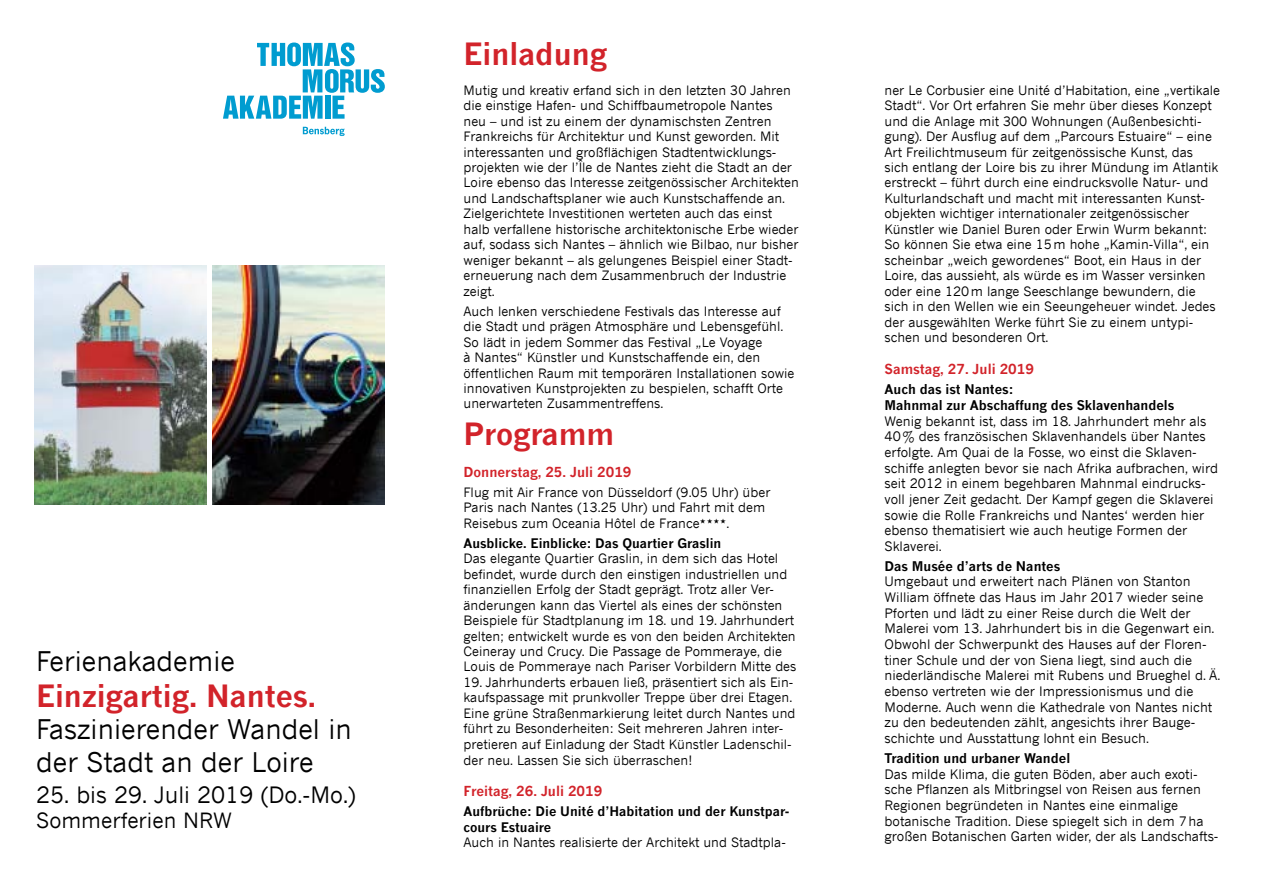
<style>
.page{position:relative;width:1263px;height:893px;background:#fff}
.page>*{position:absolute;margin:0;border:0;box-sizing:border-box;transform-origin:0 0}
.t1{font:700 30px "News Gothic";color:#d2232a}
.t2{font:27px/32.4px "News Gothic";color:#000}
.t3{font:22.5px "News Gothic";color:#000}
.t4{font:21px "News Gothic";color:#000}
.t5{font:700 13.5px "News Gothic";color:#d2232a}
.t6{font:13.05px/15.6px "News Gothic";color:#000}
.t7{font:700 13.05px/15.6px "News Gothic";color:#000}
.t8{font:12.9px/15.5px "News Gothic";color:#000}
.t9{font:700 12.9px/15.5px "News Gothic";color:#000}
</style>
<div class="page">
<svg style="left:223px;top:43px;width:162px;height:76px"></svg>
<svg style="left:303px;top:127px;width:42px;height:9px"></svg>
<img style="left:35px;top:265px;width:172px;height:240px">
<img style="left:213px;top:266px;width:172px;height:239px">
<h2 class="t2" style="left:36px;top:645px;width:200px">Ferienakademie</h2>
<h1 class="t1" style="left:36px;top:677px;width:281px">Einzigartig. Nantes.</h1>
<h2 class="t2" style="left:36px;top:713px;width:317px">Faszinierender Wandel in der Stadt an der Loire</h2>
<h3 class="t3" style="left:36px;top:781px;width:322px">25. bis 29. Juli 2019 (Do.-Mo.)</h3>
<h3 class="t4" style="left:36px;top:808px;width:197px">Sommerferien NRW</h3>
<h1 class="t1" style="left:463px;top:35px;width:145px">Einladung</h1>
<p class="t8" style="left:463px;top:82px;width:337px">Mutig und kreativ erfand sich in den letzten 30 Jahren die einstige Hafen- und Schiffbaumetropole Nantes<br>neu – und ist zu einem der dynamischsten Zentren Frankreichs für Architektur und Kunst geworden. Mit interessanten und großflächigen Stadtentwicklungs&shy;projekten wie der l’Île de Nantes zieht die Stadt an der Loire ebenso das Interesse zeitgenössischer Architekten und Landschaftsplaner wie auch Kunstschaffende an.<br>Zielgerichtete Investitionen werteten auch das einst halb verfallene historische architektonische Erbe wieder auf, sodass sich Nantes – ähnlich wie Bilbao, nur bisher weniger bekannt – als gelungenes Beispiel einer Stadt&shy;erneuerung nach dem Zusammenbruch der Industrie zeigt.</p>
<p class="t8" style="left:463px;top:303px;width:332px">Auch lenken verschiedene Festivals das Interesse auf die Stadt und prägen Atmosphäre und Lebensgefühl.<br>So lädt in jedem Sommer das Festival „Le Voyage<br>à Nantes“ Künstler und Kunstschaffende ein, den öffentlichen Raum mit temporären Installationen sowie innovativen Kunstprojekten zu bespielen, schafft Orte unerwarteten Zusammentreffens.</p>
<h1 class="t1" style="left:463px;top:415px;width:152px">Programm</h1>
<p class="t5" style="left:463px;top:464px;width:169px">Donnerstag, 25. Juli 2019</p>
<p class="t8" style="left:463px;top:484px;width:308px">Flug mit Air France von Düsseldorf (9.05 Uhr) über<br>Paris nach Nantes (13.25 Uhr) und Fahrt mit dem<br>Reisebus zum Oceania Hôtel de France</p>
<p class="t8" style="left:726px;top:515px;width:4px">.</p>
<p class="t9" style="left:463px;top:535px;width:259px">Ausblicke. Einblicke: Das Quartier Graslin</p>
<p class="t8" style="left:463px;top:550px;width:334px">Das elegante Quartier Graslin, in dem sich das Hotel befindet, wurde durch den einstigen industriellen und finanziellen Erfolg der Stadt geprägt. Trotz aller Ver&shy;änderungen kann das Viertel als eines der schönsten Beispiele für Stadtplanung im 18. und 19. Jahrhundert gelten; entwickelt wurde es von den beiden Architekten Ceineray und Crucy. Die Passage de Pommeraye, die Louis de Pommeraye nach Pariser Vorbildern Mitte des</p>
<p class="t8" style="left:463px;top:674px;width:334px">19. Jahrhunderts erbauen ließ, präsentiert sich als Ein&shy;kaufspassage mit prunkvoller Treppe über drei Etagen.<br>Eine grüne Straßenmarkierung leitet durch Nantes und führt zu Besonderheiten: Seit mehreren Jahren inter&shy;pretieren auf Einladung der Stadt Künstler Ladenschil&shy;der neu. Lassen Sie sich überraschen!</p>
<p class="t5" style="left:463px;top:783px;width:140px">Freitag, 26. Juli 2019</p>
<p class="t9" style="left:463px;top:803px;width:328px">Aufbrüche: Die Unité d’Habitation und der Kunstpar&shy;cours Estuaire</p>
<p class="t8" style="left:463px;top:834px;width:324px">Auch in Nantes realisierte der Architekt und Stadtpla-</p>
<p class="t8" style="left:884px;top:82px;width:337px">ner Le Corbusier eine Unité d’Habitation, eine „vertikale Stadt“. Vor Ort erfahren Sie mehr über dieses Konzept und die Anlage mit 300 Wohnungen (Außenbesichti&shy;gung). Der Ausflug auf dem „Parcours Estuaire“ – eine Art Freilichtmuseum für zeitgenössische Kunst, das sich entlang der Loire bis zu ihrer Mündung im Atlantik erstreckt – führt durch eine eindrucksvolle Natur- und Kulturlandschaft und macht mit interessanten Kunst&shy;objekten wichtiger internationaler zeitgenössischer Künstler wie Daniel Buren oder Erwin Wurm bekannt:<br>So können Sie etwa eine 15m hohe „Kamin-Villa“, ein scheinbar „weich gewordenes“ Boot, ein Haus in der Loire, das aussieht, als würde es im Wasser versinken oder eine 120m lange Seeschlange bewundern, die sich in den Wellen wie ein Seeungeheuer windet. Jedes der ausgewählten Werke führt Sie zu einem untypi&shy;schen und besonderen Ort.</p>
<p class="t5" style="left:884px;top:361px;width:151px">Samstag, 27. Juli 2019</p>
<p class="t7" style="left:884px;top:381px;width:291px">Auch das ist Nantes:<br>Mahnmal zur Abschaffung des Sklavenhandels</p>
<p class="t6" style="left:884px;top:413px;width:335px">Wenig bekannt ist, dass im 18. Jahrhundert mehr als 40% des französischen Sklavenhandels über Nantes erfolgte. Am Quai de la Fosse, wo einst die Sklaven&shy;schiffe anlegten bevor sie nach Afrika aufbrachen, wird seit 2012 in einem begehbaren Mahnmal eindrucks&shy;voll jener Zeit gedacht. Der Kampf gegen die Sklaverei sowie die Rolle Frankreichs und Nantes‘ werden hier ebenso thematisiert wie auch heutige Formen der Sklaverei.</p>
<p class="t7" style="left:884px;top:558px;width:177px">Das Musée d’arts de Nantes</p>
<p class="t6" style="left:884px;top:574px;width:337px">Umgebaut und erweitert nach Plänen von Stanton William öffnete das Haus im Jahr 2017 wieder seine Pforten und lädt zu einer Reise durch die Welt der Malerei vom 13. Jahrhundert bis in die Gegenwart ein.<br>Obwohl der Schwerpunkt des Hauses auf der Floren&shy;tiner Schule und der von Siena liegt, sind auch die niederländische Malerei mit Rubens und Brueghel d. Ä. ebenso vertreten wie der Impressionismus und die Moderne. Auch wenn die Kathedrale von Nantes nicht zu den bedeutenden zählt, angesichts ihrer Bauge&shy;schichte und Ausstattung lohnt ein Besuch.</p>
<p class="t7" style="left:884px;top:750px;width:187px">Tradition und urbaner Wandel</p>
<p class="t6" style="left:884px;top:766px;width:335px">Das milde Klima, die guten Böden, aber auch exoti&shy;sche Pflanzen als Mitbringsel von Reisen aus fernen Regionen begründeten in Nantes eine einmalige botanische Tradition. Diese spiegelt sich in dem 7ha großen Botanischen Garten wider, der als Landschafts-</p>
</div>
